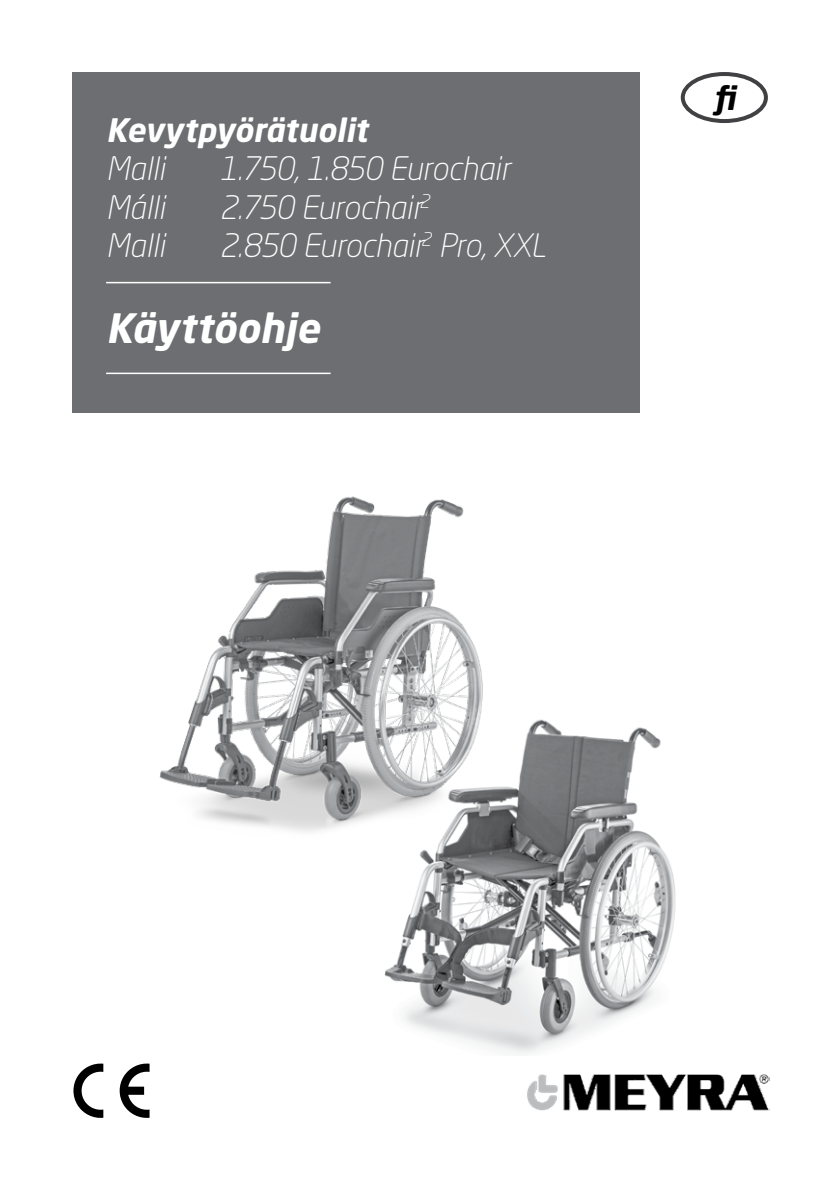
<style>
.page{position:relative;width:840px;height:1191px;background:#fff}
.page>*{position:absolute;margin:0;border:0;box-sizing:border-box;transform-origin:0 0}
.t1{font:italic 700 40px "Neo Sans W1 G";color:#fff}
.Titel_Modellreihe{font:italic 300 32px "Neo Sans W1 G";letter-spacing:-.005em;color:#fff}
.Titel_Produktbezeichnung{font:italic 700 32px "Neo Sans W1 G";color:#fff}
.t2{font:italic 700 32px "Neo Sans W1 G";color:#000}
</style>
<div class="page">
<div style="left:72px;top:72px;width:567px;height:340px;background:#6d6e71"></div>
<img style="left:384px;top:719px;width:292px;height:335px">
<img style="left:159px;top:496px;width:347px;height:349px">
<div style="left:680px;top:72px;width:87px;height:51px;border:4px solid #414042;border-radius:50%"></div>
<svg style="left:73px;top:1063px;width:30px;height:55px"></svg>
<svg style="left:119px;top:1063px;width:30px;height:55px"></svg>
<hr style="left:106px;top:282px;width:224px;height:1px;background:#fff">
<hr style="left:106px;top:372px;width:224px;height:2px;background:#fff">
<img style="left:527px;top:1074px;width:242px;height:36px">
<p class="Titel_Produktbezeichnung" style="left:106px;top:109px;width:263px">Kevytpyörätuolit</p>
<p class="Titel_Modellreihe" style="left:106px;top:149px;width:60px">Malli</p>
<p class="Titel_Modellreihe" style="left:219px;top:149px;width:292px">1.750, 1.850 Eurochair</p>
<p class="Titel_Modellreihe" style="left:106px;top:188px;width:60px">Málli</p>
<p class="Titel_Modellreihe" style="left:219px;top:188px;width:212px">2.750 Eurochair<sup>2</sup></p>
<p class="Titel_Modellreihe" style="left:106px;top:226px;width:60px">Malli</p>
<p class="Titel_Modellreihe" style="left:219px;top:226px;width:328px">2.850 Eurochair<sup>2</sup> Pro, XXL</p>
<p class="t1" style="left:106px;top:303px;width:215px">Käyttöohje</p>
<p class="t2" style="left:713px;top:77px;width:26px">fi</p>
</div>
